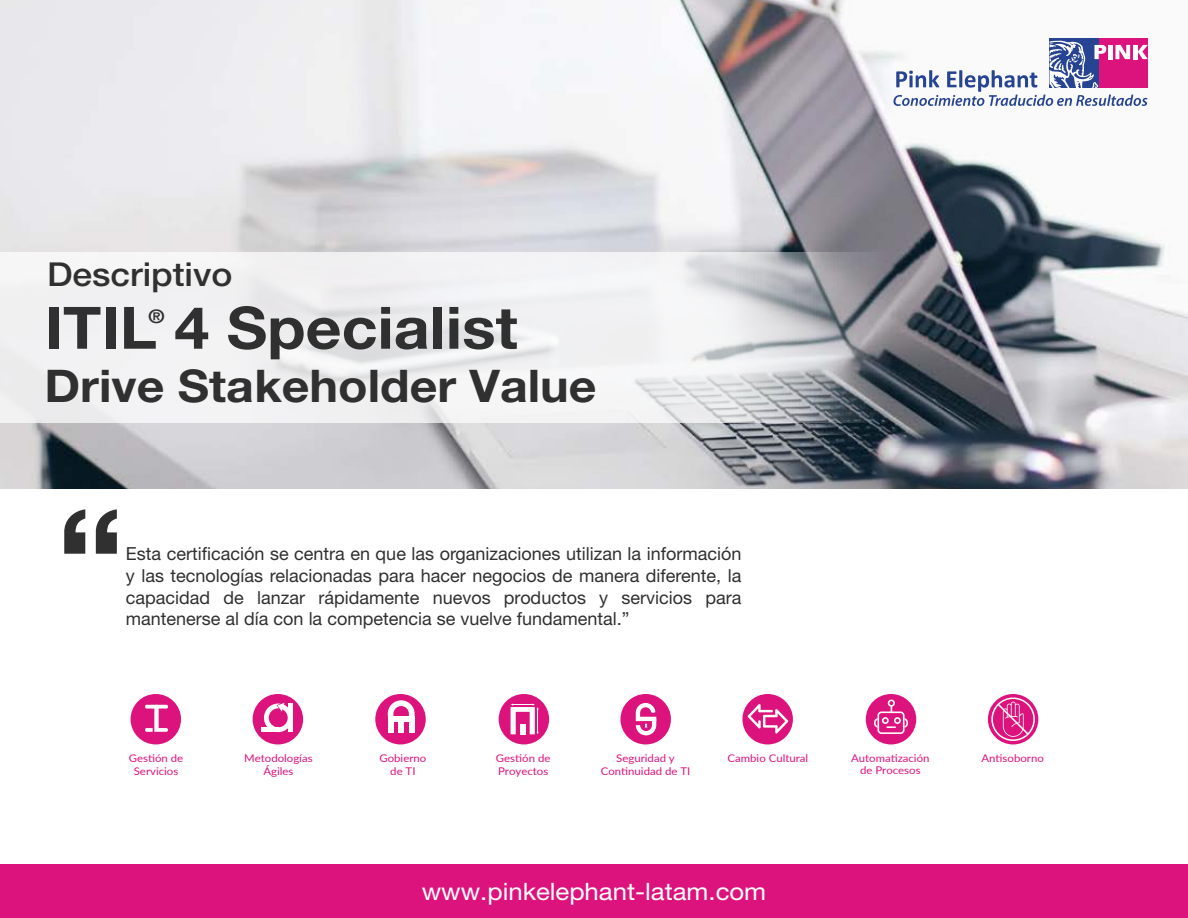
<style>
.page{position:relative;width:1188px;height:918px;background:#fff}
.page>*{position:absolute;margin:0;border:0;box-sizing:border-box;transform-origin:0 0}
.t1{font:700 138.15px "Helvetica Neue";color:#303030;scale:1.07 1}
.t2{font:700 58.5px "Helvetica Neue";color:#303030;scale:1.07 1}
.t3{font:700 45.15px "Helvetica Neue";color:#303030;scale:1.07 1}
.t4{font:500 33px "Helvetica Neue";color:#303030;scale:1.07 1}
.t5{font:24px "Helvetica Neue";color:#fff;scale:1.07 1}
.t6{font:700 18.75px "Helvetica Neue";color:#303030;scale:1.07 1}
.t7{font:18px/21.6px "Helvetica Neue";color:#303030;text-align:justify}
.t8{font:10.65px/12.8px "Lato";color:#dd137d;text-align:center;scale:1.07 1}
</style>
<div class="page">
<img style="left:0;top:0;width:1188px;height:489px">
<div style="left:1099px;top:39px;width:49px;height:49px;background:#dd137d"></div>
<svg style="left:1050px;top:39px;width:49px;height:2px"></svg>
<svg style="left:893px;top:41px;width:255px;height:65px"></svg>
<div style="left:131px;top:694px;width:50px;height:50px;background:#dd137d;border-radius:50%"></div>
<svg style="left:145px;top:705px;width:23px;height:27px"></svg>
<div style="left:742px;top:694px;width:51px;height:50px;background:#dd137d;border-radius:50%"></div>
<svg style="left:748px;top:704px;width:40px;height:29px"></svg>
<div style="left:253px;top:694px;width:50px;height:50px;background:#dd137d;border-radius:50%"></div>
<div style="left:261px;top:727px;width:17px;height:5px;background:#fff"></div>
<svg style="left:264px;top:703px;width:29px;height:29px"></svg>
<div style="left:288px;top:704px;width:5px;height:28px;background:#fff"></div>
<div style="left:375px;top:694px;width:51px;height:50px;background:#dd137d;border-radius:50%"></div>
<svg style="left:388px;top:700px;width:27px;height:16px"></svg>
<div style="left:388px;top:716px;width:27px;height:6px;background:#fff"></div>
<div style="left:388px;top:722px;width:5px;height:11px;background:#fff"></div>
<div style="left:409px;top:722px;width:6px;height:11px;background:#fff"></div>
<div style="left:398px;top:722px;width:6px;height:11px;background:#fff"></div>
<div style="left:499px;top:694px;width:50px;height:50px;background:#dd137d;border-radius:50%"></div>
<svg style="left:511px;top:704px;width:28px;height:30px"></svg>
<div style="left:620px;top:694px;width:51px;height:50px;background:#dd137d;border-radius:50%"></div>
<svg style="left:636px;top:703px;width:20px;height:32px"></svg>
<div style="left:866px;top:694px;width:50px;height:50px;background:#dd137d;border-radius:50%"></div>
<svg style="left:874px;top:700px;width:34px;height:34px"></svg>
<svg style="left:989px;top:695px;width:48px;height:48px"></svg>
<div style="left:0;top:864px;width:1188px;height:54px;background:#dd137d"></div>
<svg style="left:0;top:252px;width:889px;height:171px"></svg>
<h3 class="t4" style="left:47px;top:255px;width:175px">Descriptivo</h3>
<h2 class="t2" style="left:45px;top:292px;width:444px">ITIL 4 Specialist</h2>
<h3 class="t3" style="left:45px;top:358px;width:518px">Drive Stakeholder Value</h3>
<p class="t6" style="left:148px;top:304px;width:17px">®</p>
<h1 class="t1" style="left:56px;top:473px;width:66px">“</h1>
<p class="t7" style="left:126px;top:543px;width:617px">Esta certificación se centra en que las organizaciones utilizan la información y las tecnologías relacionadas para hacer negocios de manera diferente, la capacidad de lanzar rápidamente nuevos productos y servicios para</p>
<p class="t7" style="left:126px;top:608px;width:505px">mantenerse al día con la competencia se vuelve fundamental.”</p>
<p class="t8" style="left:263px;top:764px;width:30px">Ágiles</p>
<p class="t8" style="left:379px;top:752px;width:45px">Gobierno de TI</p>
<p class="t8" style="left:496px;top:752px;width:52px;text-align:left">Gestión de<br>Proyectos</p>
<p class="t8" style="left:601px;top:752px;width:85px">Seguridad y<br>Continuidad de TI</p>
<p class="t8" style="left:851px;top:751px;width:75px">Automatización de Procesos</p>
<p class="t8" style="left:982px;top:751px;width:60px">Antisoborno</p>
<p class="t8" style="left:129px;top:752px;width:52px">Gestión de<br>Servicios</p>
<p class="t8" style="left:244px;top:752px;width:65px">Metodologías</p>
<p class="t8" style="left:728px;top:752px;width:77px">Cambio Cultural</p>
<h3 class="t5" style="left:422px;top:877px;width:323px">www.pinkelephant-latam.com</h3>
</div>
